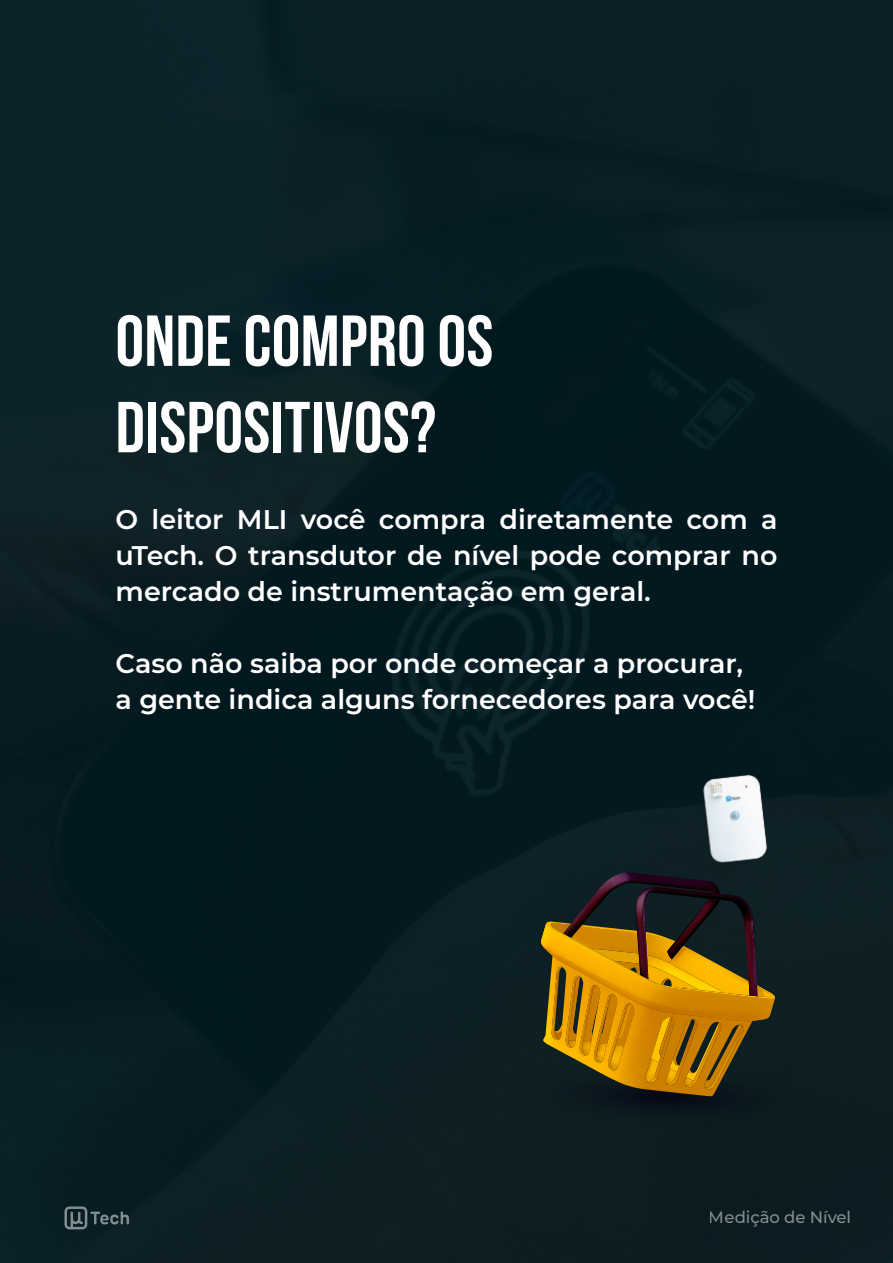
<style>
.page{position:relative;width:893px;height:1263px;background:#031a21}
.page>*{position:absolute;margin:0;border:0;box-sizing:border-box;transform-origin:0 0}
.t1{font:700 72px/86.4px "Bebas Neue";letter-spacing:.005em;color:#fff}
.t2{font:600 27px/36px "Montserrat";color:#fff;text-align:justify}
.t3{font:500 16.5px "Montserrat";letter-spacing:-.005em;color:#fff}
</style>
<div class="page">
<svg style="left:64px;top:1206px;width:65px;height:23px"></svg>
<img style="left:690px;top:774px;width:90px;height:95px">
<svg style="left:736px;top:842px;width:5px;height:5px"></svg>
<svg style="left:502px;top:872px;width:326px;height:257px"></svg>
<h1 class="t1" style="left:116px;top:297px;width:379px">ONDE COMPRO OS<br>DISPOSITIVOS?</h1>
<p class="t2" style="left:116px;top:500px;width:663px">O leitor MLI você compra diretamente com a uTech. O transdutor de nível pode comprar no mercado de instrumentação em geral.</p>
<p class="t2" style="left:116px;top:644px;width:641px">Caso não saiba por onde começar a procurar, a gente indica alguns fornecedores para você!</p>
<p class="t3" style="left:709px;top:1205px;width:144px">Medição de Nível</p>
</div>
